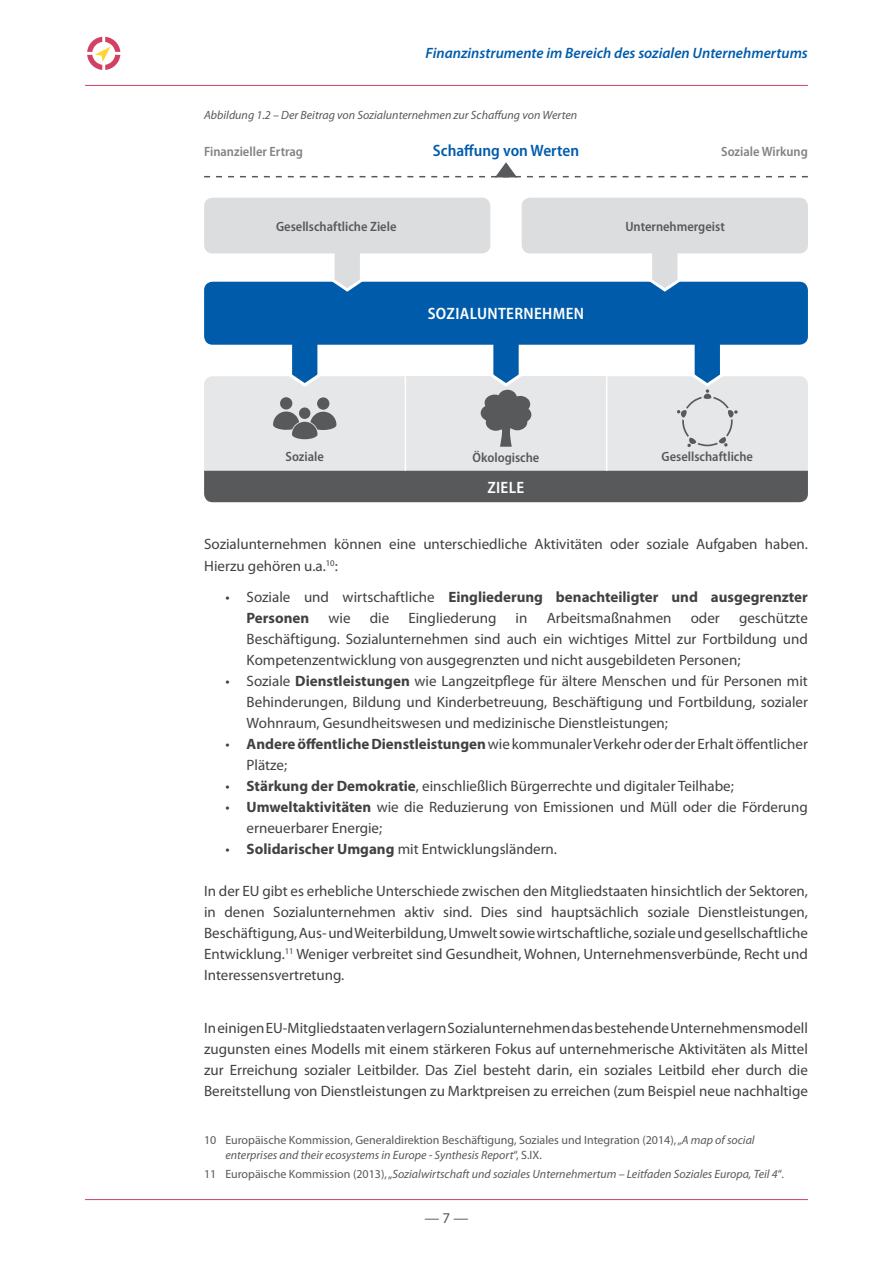
<style>
.page{position:relative;width:893px;height:1263px;background:#fff}
.page>*{position:absolute;margin:0;border:0;box-sizing:border-box;transform-origin:0 0}
.t1{font:600 semi-condensed 16.5px "Myriad Pro";letter-spacing:.02em;color:#fff}
.t2{font:600 semi-condensed 16.5px "Myriad Pro";color:#005cab}
.t3{font:15px/21px "Myriad Pro";color:#414042;text-align:justify}
.t4{font:700 15px/21px "Myriad Pro";color:#414042}
.t5{font:italic 600 15px "Myriad Pro";color:#005cab}
.t6{font:15px "Myriad Pro";color:#58595b}
.t7{font:600 semi-condensed 13.5px "Myriad Pro";color:#58595b}
.t8{font:600 semi-condensed 13.5px "Myriad Pro";color:#808285}
.t9{font:italic 12px "Myriad Pro";color:#58595b}
.t10{font:12px/15px "Myriad Pro";color:#58595b}
.s1{font-weight:400}
.s2{font-weight:700}
.s3{font-style:italic}
.s4{font-style:normal}
</style>
<div class="page">
<hr style="left:85px;top:1199px;width:723px;height:1px;background:#d24162">
<hr style="left:85px;top:85px;width:723px;height:1px;background:#d24162">
<svg style="left:87px;top:37px;width:33px;height:33px"></svg>
<div style="left:204px;top:282px;width:604px;height:63px;background:#005cab;border-radius:9px"></div>
<svg style="left:204px;top:319px;width:604px;height:183px"></svg>
<hr style="left:405px;top:376px;width:1px;height:95px;background:#fff">
<hr style="left:606px;top:376px;width:1px;height:95px;background:#fff">
<svg style="left:330px;top:253px;width:34px;height:39px"></svg>
<svg style="left:648px;top:253px;width:34px;height:39px"></svg>
<div style="left:204px;top:198px;width:286px;height:55px;background:#dcddde;border-radius:9px"></div>
<div style="left:522px;top:198px;width:286px;height:55px;background:#dcddde;border-radius:9px"></div>
<svg style="left:204px;top:162px;width:604px;height:15px"></svg>
<p class="t5" style="left:426px;top:45px;width:384px">Finanzinstrumente im Bereich des sozialen Unternehmertums</p>
<p class="t9" style="left:204px;top:107px;width:375px">Abbildung 1.2 – Der Beitrag von Sozialunternehmen zur Schaffung von Werten</p>
<p class="t8" style="left:204px;top:144px;width:100px">Finanzieller Ertrag</p>
<p class="t2" style="left:433px;top:141px;width:148px">Schaffung von Werten</p>
<p class="t8" style="left:721px;top:144px;width:88px">Soziale Wirkung</p>
<p class="t7" style="left:276px;top:219px;width:122px">Gesellschaftliche Ziele</p>
<p class="t7" style="left:625px;top:219px;width:101px">Unternehmergeist</p>
<p class="t1" style="left:428px;top:305px;width:158px">SOZIALUNTERNEHMEN</p>
<p class="t7" style="left:286px;top:449px;width:40px">Soziale</p>
<p class="t7" style="left:473px;top:450px;width:68px">Ökologische</p>
<p class="t7" style="left:661px;top:449px;width:93px">Gesellschaftliche</p>
<p class="t1" style="left:487px;top:478px;width:38px">ZIELE</p>
<p class="t3" style="left:204px;top:534px;width:605px">Sozialunternehmen können eine unterschiedliche Aktivitäten oder soziale Aufgaben haben.<br>Hierzu gehören u.a.<sup>10</sup>:</p>
<p class="t4" style="left:247px;top:587px;width:563px;text-indent:-21px"><span class="s1">• Soziale und wirtschaftliche</span> Eingliederung benachteiligter und ausgegrenzter<br>Personen</p>
<p class="t3" style="left:328px;top:608px;width:24px">wie</p>
<p class="t3" style="left:370px;top:608px;width:21px">die</p>
<p class="t3" style="left:408px;top:608px;width:90px">Eingliederung</p>
<p class="t3" style="left:516px;top:608px;width:13px">in</p>
<p class="t3" style="left:547px;top:608px;width:126px">Arbeitsmaßnahmen</p>
<p class="t3" style="left:691px;top:608px;width:31px">oder</p>
<p class="t3" style="left:247px;top:608px;width:563px;text-indent:492px">geschützte Beschäftigung. Sozialunternehmen sind auch ein wichtiges Mittel zur Fortbildung und Kompetenzentwicklung von ausgegrenzten und nicht ausgebildeten Personen;</p>
<p class="t3" style="left:247px;top:671px;width:563px;text-indent:-21px">• Soziale <span class="s2">Dienstleistungen</span> wie Langzeitpflege für ältere Menschen und für Personen mit Behinderungen, Bildung und Kinderbetreuung, Beschäftigung und Fortbildung, sozialer Wohnraum, Gesundheitswesen und medizinische Dienstleistungen;</p>
<p class="t3" style="left:247px;top:734px;width:563px;text-indent:-21px">• <span class="s2">Andere öffentliche Dienstleistungen</span> wie kommunaler Verkehr oder der Erhalt öffentlicher<br>Plätze;</p>
<p class="t3" style="left:225px;top:776px;width:510px">• <span class="s2">Stärkung der Demokratie</span>, einschließlich Bürgerrechte und digitaler Teilhabe;</p>
<p class="t3" style="left:247px;top:797px;width:563px;text-indent:-21px">• <span class="s2">Umweltaktivitäten</span> wie die Reduzierung von Emissionen und Müll oder die Förderung erneuerbarer Energie;</p>
<p class="t3" style="left:225px;top:839px;width:333px">• <span class="s2">Solidarischer Umgang</span> mit Entwicklungsländern.</p>
<p class="t3" style="left:204px;top:881px;width:605px">In der EU gibt es erhebliche Unterschiede zwischen den Mitgliedstaaten hinsichtlich der Sektoren, in denen Sozialunternehmen aktiv sind. Dies sind hauptsächlich soziale Dienstleistungen, Beschäftigung, Aus- und Weiterbildung, Umwelt sowie wirtschaftliche, soziale und gesellschaftliche Entwicklung.<sup>11</sup> Weniger verbreitet sind Gesundheit, Wohnen, Unternehmensverbünde, Recht und Interessensvertretung.</p>
<p class="t3" style="left:204px;top:1017px;width:605px">In einigen EU-Mitgliedstaaten verlagern Sozialunternehmen das bestehende Unternehmensmodell zugunsten eines Modells mit einem stärkeren Fokus auf unternehmerische Aktivitäten als Mittel zur Erreichung sozialer Leitbilder. Das Ziel besteht darin, ein soziales Leitbild eher durch die Bereitstellung von Dienstleistungen zu Marktpreisen zu erreichen (zum Beispiel neue nachhaltige</p>
<p class="t10" style="left:225px;top:1132px;width:531px;text-indent:-21px">10 Europäische Kommission, Generaldirektion Beschäftigung, Soziales und Integration (2014), „<span class="s3">A map of social enterprises and their ecosystems in Europe - Synthesis Report</span>“, S.IX.</p>
<p class="t9" style="left:204px;top:1166px;width:582px"><span class="s4">11 Europäische Kommission (2013), „</span>Sozialwirtschaft und soziales Unternehmertum – Leitfaden Soziales Europa, Teil 4<span class="s4">“</span>.</p>
<p class="t6" style="left:424px;top:1210px;width:46px">— 7 —</p>
</div>
